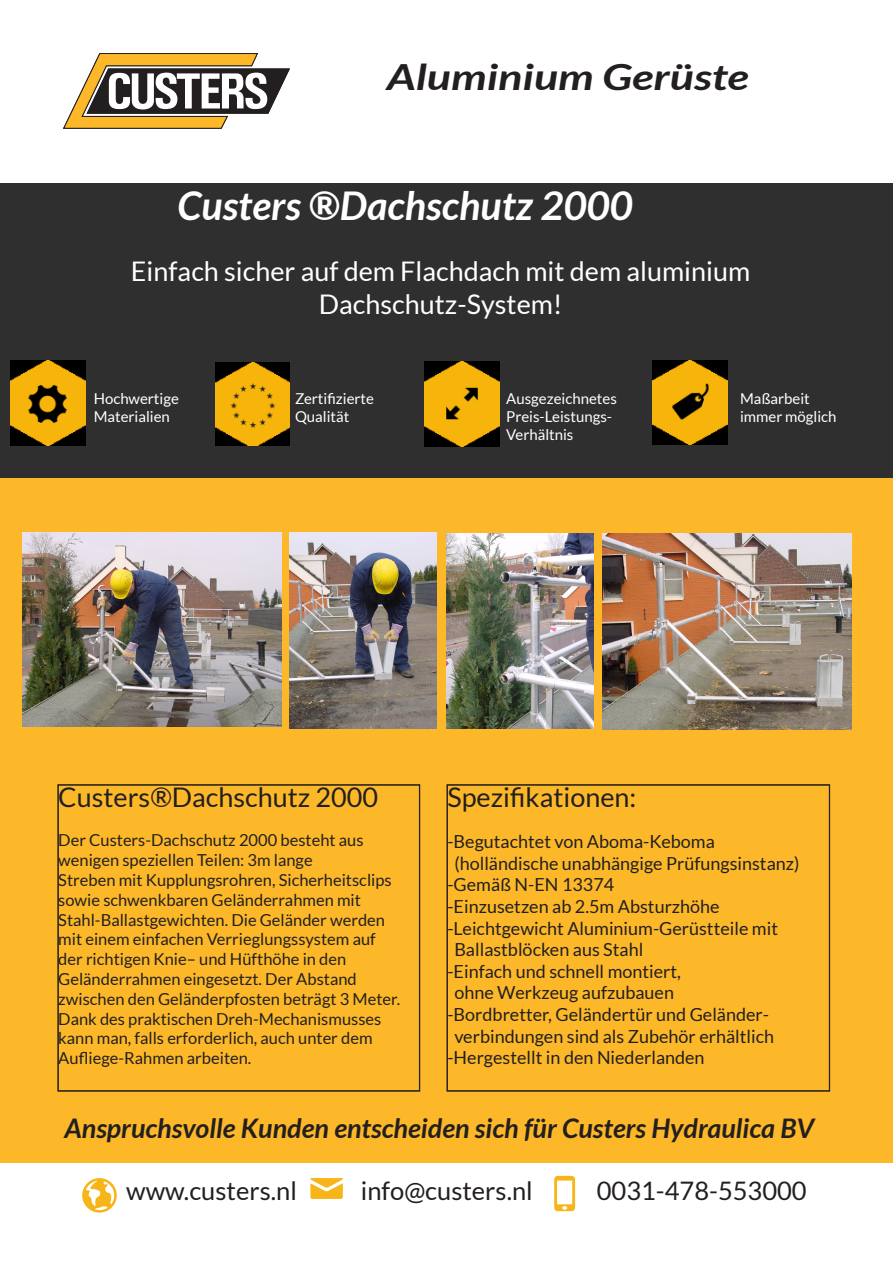
<style>
.page{position:relative;width:893px;height:1263px;background:#fff}
.page>*{position:absolute;margin:0;border:0;box-sizing:border-box;transform-origin:0 0}
.t1{font:italic 700 39.6px "Lato";color:#fff}
.t2{font:italic 700 36px "Lato";color:#231f20;scale:1.25 1}
.t3{font:27px/32.4px "Lato";color:#fff;text-align:center}
.t4{font:italic 700 27px "Lato";color:#231f20}
.t5{font:27px "Lato";color:#231f20}
.t6{font:25.5px "Lato";color:#231f20}
.t7{font:18px "Lato";color:#231f20}
.t8{font:16.5px "Lato";color:#231f20}
.t9{font:15px/18px "Lato";color:#fff}
</style>
<div class="page">
<div style="left:0;top:477px;width:893px;height:685px;background:#fcb828"></div>
<div style="left:0;top:183px;width:893px;height:294px;background:#2f2f30"></div>
<svg style="left:310px;top:1178px;width:33px;height:21px"></svg>
<svg style="left:554px;top:1176px;width:21px;height:35px"></svg>
<svg style="left:82px;top:1178px;width:35px;height:34px"></svg>
<svg style="left:63px;top:53px;width:227px;height:76px"></svg>
<img style="left:11px;top:361px;width:75px;height:85px">
<img style="left:215px;top:363px;width:74px;height:83px">
<img style="left:424px;top:362px;width:75px;height:85px">
<img style="left:652px;top:360px;width:75px;height:85px">
<div style="left:58px;top:785px;width:361px;height:306px;border:1px solid #231f20"></div>
<div style="left:447px;top:785px;width:382px;height:306px;border:1px solid #231f20"></div>
<img style="left:22px;top:532px;width:259px;height:195px">
<img style="left:289px;top:532px;width:148px;height:197px">
<img style="left:446px;top:533px;width:147px;height:196px">
<img style="left:602px;top:533px;width:250px;height:197px">
<p class="t2" style="left:387px;top:56px;width:291px">Aluminium Gerüste</p>
<p class="t1" style="left:178px;top:183px;width:457px">Custers ®Dachschutz 2000</p>
<p class="t3" style="left:131px;top:255px;width:621px">Einfach sicher auf dem Flachdach mit dem aluminium<br>Dachschutz-System!</p>
<p class="t9" style="left:94px;top:390px;width:87px">Hochwertige<br>Materialien</p>
<p class="t9" style="left:295px;top:390px;width:81px">Zertifizierte<br>Qualität</p>
<p class="t9" style="left:506px;top:390px;width:112px">Ausgezeichnetes<br>Preis-Leistungs-<br>Verhältnis</p>
<p class="t9" style="left:740px;top:390px;width:98px">Maßarbeit immer möglich</p>
<p class="t5" style="left:58px;top:782px;width:321px">Custers®Dachschutz 2000</p>
<p class="t8" style="left:58px;top:831px;width:307px">Der Custers-Dachschutz 2000 besteht aus</p>
<p class="t8" style="left:58px;top:851px;width:256px">wenigen speziellen Teilen: 3m lange</p>
<p class="t8" style="left:58px;top:871px;width:335px">Streben mit Kupplungsrohren, Sicherheitsclips</p>
<p class="t8" style="left:58px;top:891px;width:304px">sowie schwenkbaren Geländerrahmen mit</p>
<p class="t8" style="left:58px;top:910px;width:328px">Stahl-Ballastgewichten. Die Geländer werden</p>
<p class="t8" style="left:58px;top:930px;width:319px">mit einem einfachen Verrieglungssystem auf</p>
<p class="t8" style="left:58px;top:950px;width:290px">der richtigen Knie– und Hüfthöhe in den</p>
<p class="t8" style="left:58px;top:970px;width:300px">Geländerrahmen eingesetzt. Der Abstand</p>
<p class="t8" style="left:58px;top:990px;width:343px">zwischen den Geländerpfosten beträgt 3 Meter.</p>
<p class="t8" style="left:58px;top:1009px;width:324px">Dank des praktischen Dreh-Mechanismusses</p>
<p class="t8" style="left:58px;top:1029px;width:316px">kann man, falls erforderlich, auch unter dem</p>
<p class="t8" style="left:58px;top:1049px;width:195px">Aufliege-Rahmen arbeiten.</p>
<p class="t5" style="left:447px;top:782px;width:190px">Spezifikationen:</p>
<p class="t7" style="left:447px;top:832px;width:269px">-Begutachtet von Aboma-Keboma</p>
<p class="t7" style="left:454px;top:853px;width:347px">(holländische unabhängige Prüfungsinstanz)</p>
<p class="t7" style="left:447px;top:875px;width:168px">-Gemäß N-EN 13374</p>
<p class="t7" style="left:447px;top:896px;width:274px">-Einzusetzen ab 2.5m Absturzhöhe</p>
<p class="t7" style="left:447px;top:918px;width:332px">-Leichtgewicht Aluminium-Gerüstteile mit</p>
<p class="t7" style="left:454px;top:940px;width:190px">Ballastblöcken aus Stahl</p>
<p class="t7" style="left:447px;top:961px;width:235px">-Einfach und schnell montiert,</p>
<p class="t7" style="left:454px;top:983px;width:221px">ohne Werkzeug aufzubauen</p>
<p class="t7" style="left:447px;top:1004px;width:323px">-Bordbretter, Geländertür und Geländer-</p>
<p class="t7" style="left:454px;top:1026px;width:321px">verbindungen sind als Zubehör erhältlich</p>
<p class="t7" style="left:447px;top:1048px;width:259px">-Hergestellt in den Niederlanden</p>
<p class="t4" style="left:65px;top:1113px;width:751px">Anspruchsvolle Kunden entscheiden sich für Custers Hydraulica BV</p>
<p class="t6" style="left:126px;top:1177px;width:172px">www.custers.nl</p>
<p class="t6" style="left:361px;top:1177px;width:173px">info@custers.nl</p>
<p class="t6" style="left:597px;top:1177px;width:211px">0031-478-553000</p>
</div>
